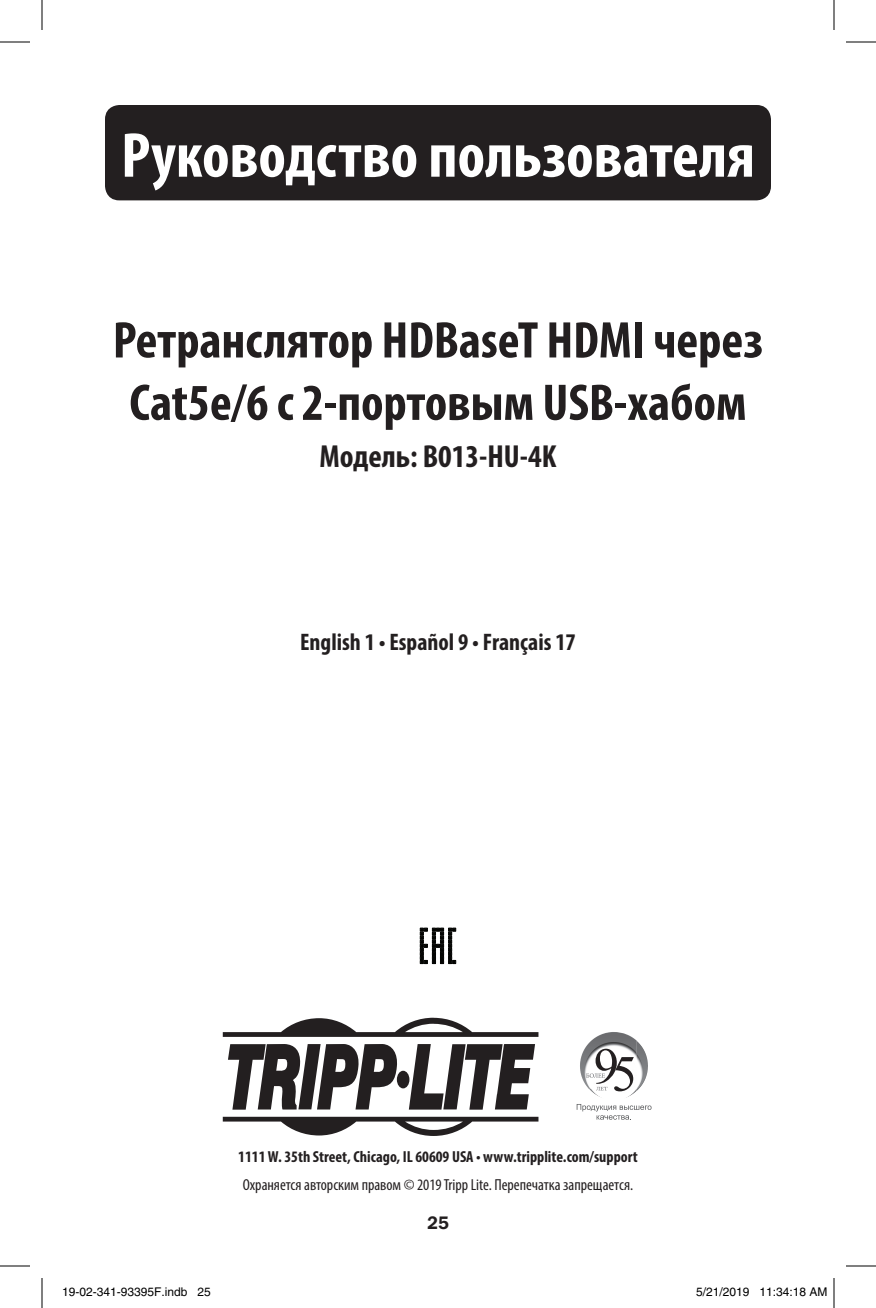
<style>
.page{position:relative;width:876px;height:1308px;background:#fff}
.page>*{position:absolute;margin:0;border:0;box-sizing:border-box;transform-origin:0 0}
.t1{font:700 condensed 64px "Myriad Pro";color:#fff}
.t2{font:700 condensed 52px/62.4px "Myriad Pro";color:#231f20;text-align:center}
.t3{font:700 condensed 32px "Myriad Pro";color:#231f20}
.t4{font:700 condensed 24px "Myriad Pro";color:#231f20}
.t5{font:600 18px "Franklin Gothic IT Cby BT";color:#231f20}
.t6{font:condensed 16px "Myriad Pro";color:#231f20}
.t7{font:700 condensed 16px "Myriad Pro";color:#231f20}
.t8{font:12px "Helvetica";color:#000}
</style>
<div class="page">
<div style="left:105px;top:105px;width:666px;height:95px;background:#231f20;border-radius:14px"></div>
<div style="left:397px;top:1071px;width:12px;height:17px;background:#231f20;border-radius:50%"></div>
<svg style="left:228px;top:1044px;width:170px;height:66px"></svg>
<svg style="left:409px;top:1044px;width:126px;height:66px"></svg>
<svg style="left:223px;top:1018px;width:315px;height:19px"></svg>
<svg style="left:223px;top:1117px;width:315px;height:19px"></svg>
<img style="left:584px;top:1032px;width:29px;height:17px">
<img style="left:637px;top:1047px;width:11px;height:44px">
<img style="left:589px;top:1089px;width:38px;height:9px">
<svg style="left:596px;top:1049px;width:38px;height:42px"></svg>
<svg style="left:577px;top:1104px;width:75px;height:16px"></svg>
<svg style="left:420px;top:928px;width:36px;height:36px"></svg>
<hr style="left:0;top:42px;width:30px;height:1px;background:#000">
<hr style="left:846px;top:42px;width:30px;height:1px;background:#000">
<hr style="left:0;top:1266px;width:30px;height:1px;background:#000">
<hr style="left:846px;top:1266px;width:30px;height:1px;background:#000">
<hr style="left:42px;top:0;width:1px;height:30px;background:#000">
<hr style="left:42px;top:1278px;width:1px;height:30px;background:#000">
<hr style="left:834px;top:0;width:1px;height:30px;background:#000">
<hr style="left:834px;top:1278px;width:1px;height:30px;background:#000">
<p class="t1" style="left:121px;top:115px;width:635px">Руководство пользователя</p>
<p class="t2" style="left:113px;top:308px;width:652px">Ретранслятор HDBaseT HDMI через<br>Cat5e/6 с 2-портовым USB-хабом</p>
<p class="t3" style="left:319px;top:437px;width:239px">Модель: B013-HU-4K</p>
<p class="t4" style="left:300px;top:627px;width:277px">English 1 • Español 9 • Français 17</p>
<p class="t7" style="left:238px;top:1147px;width:401px">1111 W. 35th Street, Chicago, IL 60609 USA • www.tripplite.com/support</p>
<p class="t6" style="left:243px;top:1175px;width:392px">Охраняется авторским правом © 2019 Tripp Lite. Перепечатка запрещается.</p>
<p class="t5" style="left:427px;top:1211px;width:23px">25</p>
<p class="t8" style="left:62px;top:1285px;width:150px">19-02-341-93395F.indb 25</p>
<p class="t8" style="left:696px;top:1285px;width:133px">5/21/2019 11:34:18 AM</p>
</div>
